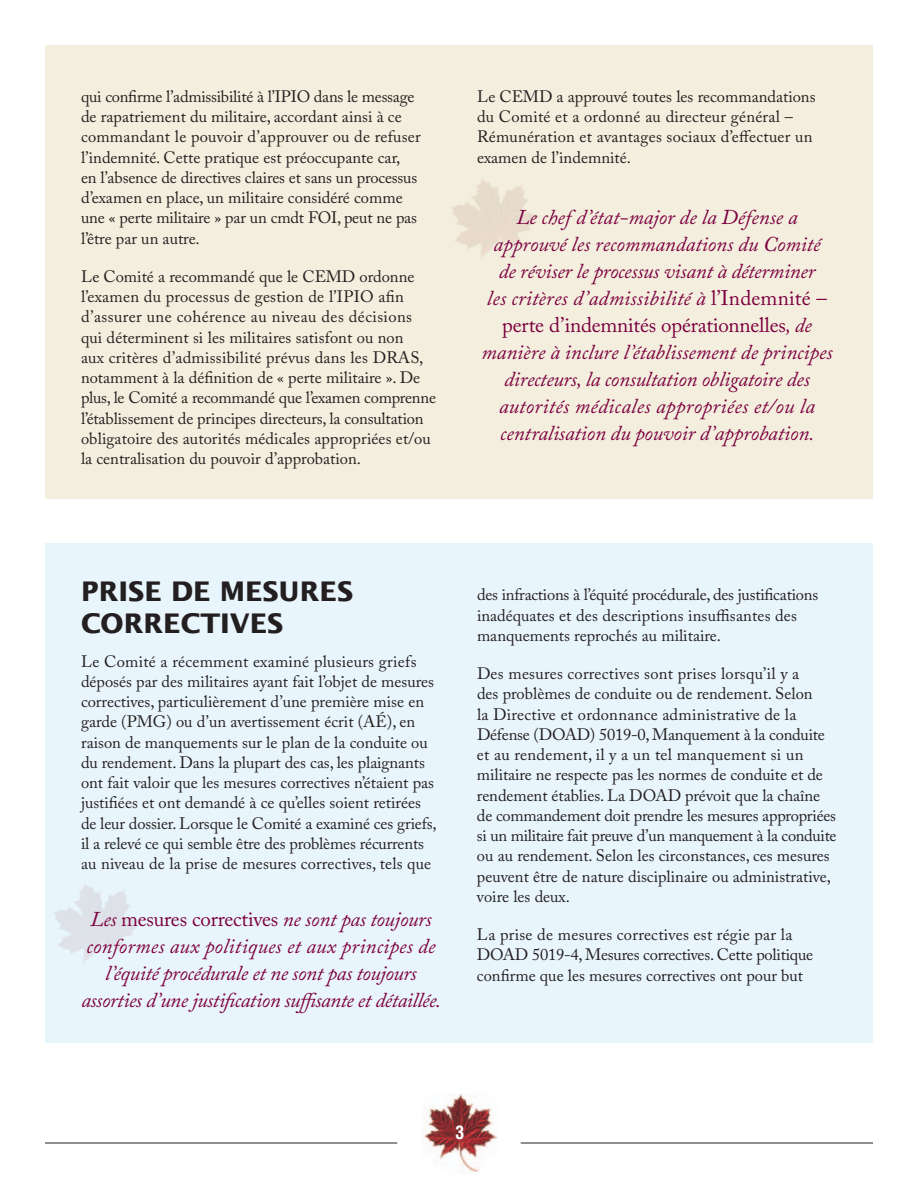
<style>
.page{position:relative;width:918px;height:1188px;background:#fff}
.page>*{position:absolute;margin:0;border:0;box-sizing:border-box;transform-origin:0 0}
.t1{font:700 27px/32.2px "Lucida Sans Std";color:#231f20}
.t2{font:italic 21px/27px "Adobe Caslon Pro";letter-spacing:-.005em;color:#7c0040;text-align:center}
.t3{font:700 condensed 18px "Helvetica LT Std";color:#fff}
.t4{font:16.5px/20.2px "Adobe Caslon Pro";color:#231f20}
.s1{font-style:normal}
</style>
<div class="page">
<img style="left:424px;top:1094px;width:73px;height:78px">
<hr style="left:45px;top:1143px;width:352px;height:1px;background:#231f20">
<hr style="left:521px;top:1143px;width:352px;height:1px;background:#231f20">
<div style="left:45px;top:45px;width:828px;height:454px;background:#f3eedd"></div>
<div style="left:45px;top:543px;width:828px;height:499px;background:#e9f5fc"></div>
<p class="t4" style="left:81px;top:86px;width:341px">qui confirme l’admissibilité à l’IPIO dans le message de rapatriement du militaire, accordant ainsi à ce commandant le pouvoir d’approuver ou de refuser l’indemnité. Cette pratique est préoccupante car,<br>en l’absence de directives claires et sans un processus d’examen en place, un militaire considéré comme une « perte militaire » par un cmdt FOI, peut ne pas l’être par un autre.</p>
<p class="t4" style="left:81px;top:266px;width:357px">Le Comité a recommandé que le CEMD ordonne l’examen du processus de gestion de l’IPIO afin d’assurer une cohérence au niveau des décisions qui déterminent si les militaires satisfont ou non<br>aux critères d’admissibilité prévus dans les DRAS, notamment à la définition de « perte militaire ». De plus, le Comité a recommandé que l’examen comprenne l’établissement de principes directeurs, la consultation obligatoire des autorités médicales appropriées et/ou la centralisation du pouvoir d’approbation.</p>
<p class="t4" style="left:477px;top:86px;width:340px">Le CEMD a approuvé toutes les recommandations du Comité et a ordonné au directeur général – Rémunération et avantages sociaux d’effectuer un examen de l’indemnité.</p>
<p class="t2" style="left:481px;top:203px;width:353px">Le chef d’état-major de la Défense a approuvé les recommandations du Comité<br>de réviser le processus visant à déterminer<br>les critères d’admissibilité à <span class="s1">l’Indemnité – perte d’indemnités opérationnelles</span>, de manière à inclure l’établissement de principes directeurs, la consultation obligatoire des autorités médicales appropriées et/ou la centralisation du pouvoir d’approbation.</p>
<h1 class="t1" style="left:81px;top:575px;width:274px">PRISE DE MESURES<br>CORRECTIVES</h1>
<p class="t4" style="left:81px;top:651px;width:357px">Le Comité a récemment examiné plusieurs griefs déposés par des militaires ayant fait l’objet de mesures correctives, particulièrement d’une première mise en garde (PMG) ou d’un avertissement écrit (AÉ), en raison de manquements sur le plan de la conduite ou du rendement. Dans la plupart des cas, les plaignants ont fait valoir que les mesures correctives n’étaient pas justifiées et ont demandé à ce qu’elles soient retirées de leur dossier. Lorsque le Comité a examiné ces griefs, il a relevé ce qui semble être des problèmes récurrents au niveau de la prise de mesures correctives, tels que</p>
<p class="t2" style="left:81px;top:905px;width:361px">Les <span class="s1">mesures correctives</span> ne sont pas toujours conformes aux politiques et aux principes de l’équité procédurale et ne sont pas toujours assorties d’une justification suffisante et détaillée.</p>
<p class="t4" style="left:477px;top:585px;width:343px">des infractions à l’équité procédurale, des justifications inadéquates et des descriptions insuffisantes des manquements reprochés au militaire.</p>
<p class="t4" style="left:477px;top:663px;width:361px">Des mesures correctives sont prises lorsqu’il y a<br>des problèmes de conduite ou de rendement. Selon<br>la Directive et ordonnance administrative de la Défense (DOAD) 5019-0, Manquement à la conduite et au rendement, il y a un tel manquement si un militaire ne respecte pas les normes de conduite et de rendement établies. La DOAD prévoit que la chaîne de commandement doit prendre les mesures appropriées si un militaire fait preuve d’un manquement à la conduite ou au rendement. Selon les circonstances, ces mesures peuvent être de nature disciplinaire ou administrative, voire les deux.</p>
<p class="t4" style="left:477px;top:924px;width:338px">La prise de mesures correctives est régie par la<br>DOAD 5019-4, Mesures correctives. Cette politique confirme que les mesures correctives ont pour but</p>
<p class="t3" style="left:455px;top:1121px;width:10px">3</p>
</div>
